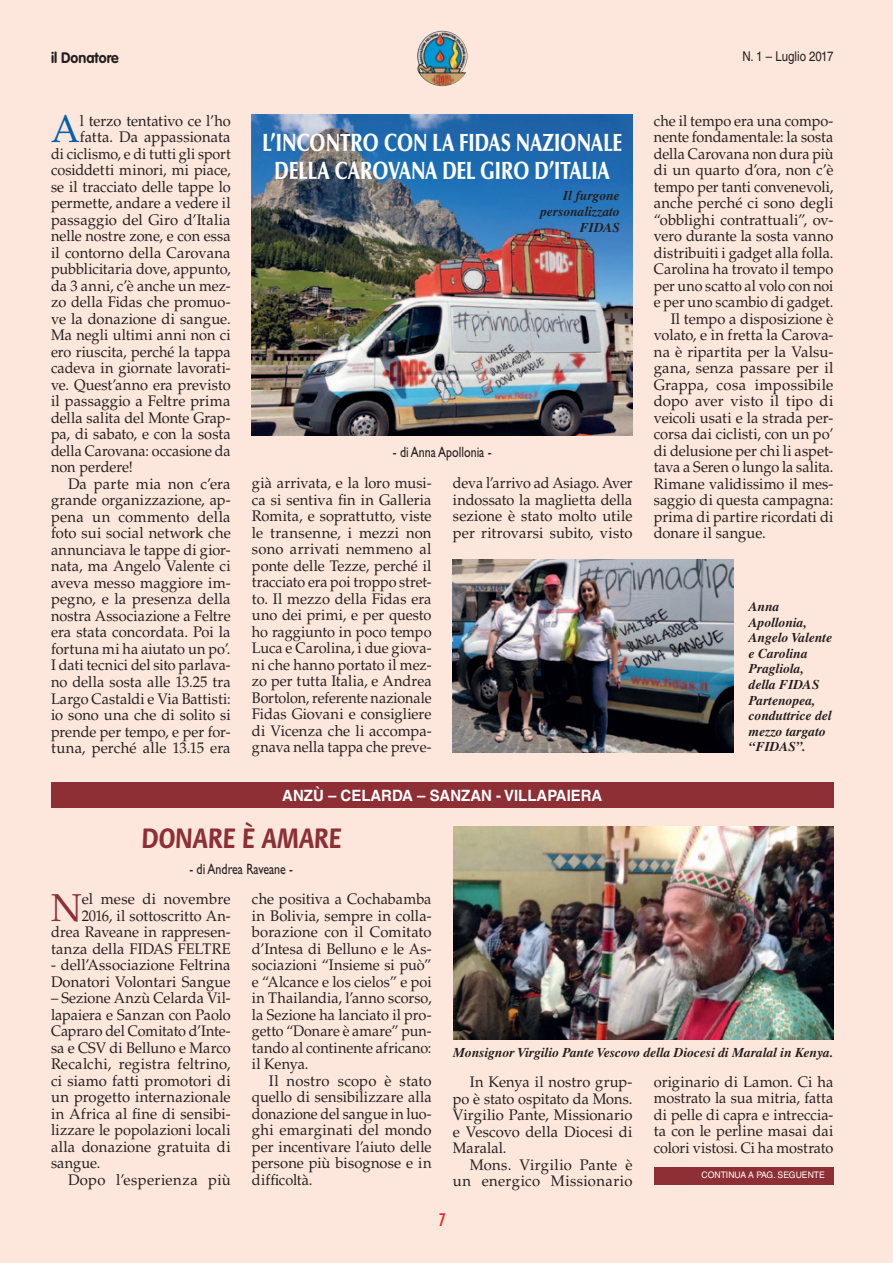
<style>
.page{position:relative;width:893px;height:1263px;background:#fde7dc}
.page>*{position:absolute;margin:0;border:0;box-sizing:border-box;transform-origin:0 0}
.t1{font:38.85px "Palatino LT Std";color:#0160ae;scale:.95 1}
.t2{font:38.85px "Palatino LT Std";color:#8d2f34;scale:.95 1}
.t3{font:700 30px "Flora Std";color:#8d2f34;scale:.88 1}
.t4{font:900 24.75px/28.3px "Optima LT Std";color:#fff;scale:.75 1}
.t5{font:700 condensed 18px "DIN Neuzeit Grotesk Std";color:#ee1d23;scale:.96 1}
.t6{font:700 15.6px "Helvetica LT Std";color:#fff;scale:.96 1}
.t7{font:15.3px/16.5px "Palatino LT Std";letter-spacing:.005em;color:#231f20;text-align:justify;scale:.95 1}
.t8{font:15.3px/16.5px "Palatino LT Std";letter-spacing:.005em;color:#231f20;text-align:justify;scale:.96 1}
.t9{font:15.3px/16.5px "Palatino LT Std";letter-spacing:.005em;color:#231f20;text-align:right}
.t10{font:15.3px/16.5px "Palatino LT Std";letter-spacing:.005em;color:#231f20;text-align:justify;scale:.94 1}
.t11{font:15.3px/16.5px "Palatino LT Std";letter-spacing:.025em;color:#231f20;text-align:right}
.t12{font:15.3px "Palatino LT Std";letter-spacing:.005em;color:#231f20;scale:.93 1}
.t13{font:15px "Gill Sans Std";color:#231f20;scale:.8 1}
.t14{font:700 15px "VAG Rounded Std";color:#231f20;scale:.95 1}
.t15{font:italic 700 13.5px/15.6px "Times LT Std";color:#231f20}
.t16{font:13.5px "Helvetica LT Std";color:#231f20;scale:.85 1}
.t17{font:9px "Helvetica LT Std";color:#fff;scale:.96 1}
</style>
<div class="page">
<img style="left:453px;top:826px;width:380px;height:213px">
<img style="left:453px;top:559px;width:280px;height:193px">
<img style="left:252px;top:115px;width:380px;height:320px">
<div style="left:51px;top:782px;width:782px;height:26px;background:#8d2f34"></div>
<div style="left:654px;top:1167px;width:179px;height:17px;background:#8d2f34"></div>
<img style="left:417px;top:31px;width:50px;height:55px">
<p class="t14" style="left:51px;top:48px;width:73px">il Donatore</p>
<p class="t16" style="left:742px;top:48px;width:109px">N. 1 – LUGLIO 2017</p>
<h1 class="t1" style="left:51px;top:106px;width:32px">A</h1>
<p class="t7" style="left:80px;top:113px;width:160px">l terzo tentativo ce l’ho</p>
<p class="t9" style="left:80px;top:129px;width:152px">fatta. Da appassionata</p>
<p class="t12" style="left:51px;top:145px;width:195px">di ciclismo, e di tutti gli sport</p>
<p class="t7" style="left:51px;top:162px;width:191px">cosiddetti minori, mi piace,</p>
<p class="t7" style="left:51px;top:179px;width:191px">se il tracciato delle tappe lo</p>
<p class="t7" style="left:51px;top:195px;width:191px">permette, andare a vedere il</p>
<p class="t9" style="left:51px;top:212px;width:181px">passaggio del Giro d’Italia</p>
<p class="t7" style="left:51px;top:228px;width:191px">nelle nostre zone, e con essa</p>
<p class="t9" style="left:51px;top:245px;width:181px">il contorno della Carovana</p>
<p class="t7" style="left:51px;top:261px;width:191px">pubblicitaria dove, appunto,</p>
<p class="t7" style="left:51px;top:278px;width:191px">da 3 anni, c’è anche un mez-</p>
<p class="t7" style="left:51px;top:294px;width:191px">zo della Fidas che promuo-</p>
<p class="t8" style="left:51px;top:311px;width:189px">ve la donazione di sangue.</p>
<p class="t7" style="left:51px;top:327px;width:191px">Ma negli ultimi anni non ci</p>
<p class="t7" style="left:51px;top:344px;width:191px">ero riuscita, perché la tappa</p>
<p class="t7" style="left:51px;top:360px;width:191px">cadeva in giornate lavorati-</p>
<p class="t7" style="left:51px;top:377px;width:191px">ve. Quest’anno era previsto</p>
<p class="t9" style="left:51px;top:393px;width:181px">il passaggio a Feltre prima</p>
<p class="t7" style="left:51px;top:410px;width:191px">della salita del Monte Grap-</p>
<p class="t7" style="left:51px;top:426px;width:191px">pa, di sabato, e con la sosta</p>
<p class="t10" style="left:51px;top:443px;width:193px">della Carovana: occasione da</p>
<p class="t7" style="left:51px;top:459px;width:88px">non perdere!</p>
<p class="t9" style="left:68px;top:476px;width:164px">Da parte mia non c’era</p>
<p class="t8" style="left:51px;top:492px;width:189px">grande organizzazione, ap-</p>
<p class="t9" style="left:51px;top:509px;width:181px">pena un commento della</p>
<p class="t8" style="left:51px;top:525px;width:189px">foto sui social network che</p>
<p class="t7" style="left:51px;top:542px;width:191px">annunciava le tappe di gior-</p>
<p class="t8" style="left:51px;top:558px;width:189px">nata, ma Angelo Valente ci</p>
<p class="t9" style="left:51px;top:575px;width:181px">aveva messo maggiore im-</p>
<p class="t9" style="left:51px;top:591px;width:181px">pegno, e la presenza della</p>
<p class="t7" style="left:51px;top:608px;width:191px">nostra Associazione a Feltre</p>
<p class="t9" style="left:51px;top:624px;width:181px">era stata concordata. Poi la</p>
<p class="t7" style="left:51px;top:641px;width:191px">fortuna mi ha aiutato un po’.</p>
<p class="t10" style="left:51px;top:657px;width:193px">I dati tecnici del sito parlava-</p>
<p class="t8" style="left:51px;top:674px;width:189px">no della sosta alle 13.25 tra</p>
<p class="t7" style="left:51px;top:690px;width:191px">Largo Castaldi e Via Battisti:</p>
<p class="t8" style="left:51px;top:707px;width:189px">io sono una che di solito si</p>
<p class="t7" style="left:51px;top:723px;width:191px">prende per tempo, e per for-</p>
<p class="t9" style="left:51px;top:740px;width:181px">tuna, perché alle 13.15 era</p>
<h3 class="t4" style="left:262px;top:128px;width:277px">L’INCONTRO CON LA FIDAS</h3>
<h3 class="t4" style="left:274px;top:128px;width:463px;text-indent:241px">NAZIONALE<br>DELLA CAROVANA DEL GIRO D’ITALIA</h3>
<p class="t15" style="left:540px;top:188px;width:81px;text-align:right">Il furgone personalizzato<br>FIDAS</p>
<p class="t13" style="left:393px;top:443px;width:125px">- di Anna Apollonia -</p>
<p class="t7" style="left:252px;top:475px;width:191px">già arrivata, e la loro musi&shy;ca si sentiva fin in Galleria Romita, e soprattutto, viste le transenne, i mezzi non sono arrivati nemmeno al ponte delle Tezze, perché il tracciato era poi troppo stret&shy;to. Il mezzo della Fidas era uno dei primi, e per questo ho raggiunto in poco tempo Luca e Carolina, i due giova&shy;ni che hanno portato il mez&shy;zo per tutta Italia, e Andrea Bortolon, referente nazionale Fidas Giovani e consigliere di Vicenza che li accompa&shy;gnava nella tappa che preve-</p>
<p class="t10" style="left:453px;top:475px;width:193px">deva l’arrivo ad Asiago. Aver indossato la maglietta della sezione è stato molto utile per ritrovarsi subito, visto</p>
<p class="t6" style="left:282px;top:786px;width:335px">ANZÙ – CELARDA – SANZAN - VILLAPAIERA</p>
<h2 class="t3" style="left:142px;top:822px;width:228px">DONARE È AMARE</h2>
<p class="t13" style="left:189px;top:860px;width:131px">- di Andrea Raveane -</p>
<p class="t7" style="left:654px;top:113px;width:191px">che il tempo era una compo-</p>
<p class="t7" style="left:654px;top:129px;width:191px">nente fondamentale: la sosta</p>
<p class="t10" style="left:654px;top:146px;width:193px">della Carovana non dura più</p>
<p class="t9" style="left:654px;top:162px;width:181px">di un quarto d’ora, non c’è</p>
<p class="t10" style="left:654px;top:179px;width:193px">tempo per tanti convenevoli,</p>
<p class="t9" style="left:654px;top:195px;width:181px">anche perché ci sono degli</p>
<p class="t9" style="left:654px;top:212px;width:181px">“obblighi contrattuali”, ov-</p>
<p class="t7" style="left:654px;top:228px;width:191px">vero durante la sosta vanno</p>
<p class="t7" style="left:654px;top:245px;width:191px">distribuiti i gadget alla folla.</p>
<p class="t7" style="left:654px;top:261px;width:191px">Carolina ha trovato il tempo</p>
<p class="t10" style="left:654px;top:278px;width:193px">per uno scatto al volo con noi</p>
<p class="t10" style="left:654px;top:294px;width:193px">e per uno scambio di gadget.</p>
<p class="t8" style="left:671px;top:311px;width:171px">Il tempo a disposizione è</p>
<p class="t8" style="left:654px;top:327px;width:189px">volato, e in fretta la Carova-</p>
<p class="t9" style="left:654px;top:344px;width:181px">na è ripartita per la Valsu-</p>
<p class="t9" style="left:654px;top:360px;width:181px">gana, senza passare per il</p>
<p class="t9" style="left:654px;top:377px;width:181px">Grappa, cosa impossibile</p>
<p class="t9" style="left:654px;top:393px;width:181px">dopo aver visto il tipo di</p>
<p class="t8" style="left:654px;top:410px;width:189px">veicoli usati e la strada per-</p>
<p class="t8" style="left:654px;top:426px;width:189px">corsa dai ciclisti, con un po’</p>
<p class="t8" style="left:654px;top:443px;width:189px">di delusione per chi li aspet-</p>
<p class="t7" style="left:654px;top:459px;width:191px">tava a Seren o lungo la salita.</p>
<p class="t8" style="left:654px;top:476px;width:189px">Rimane validissimo il mes-</p>
<p class="t8" style="left:654px;top:492px;width:189px">saggio di questa campagna:</p>
<p class="t8" style="left:654px;top:509px;width:189px">prima di partire ricordati di</p>
<p class="t8" style="left:654px;top:525px;width:118px">donare il sangue.</p>
<p class="t15" style="left:749px;top:598px;width:85px">Anna<br>Apollonia,<br>Angelo Valente e Carolina<br>Pragliola, della FIDAS<br>Partenopea, conduttrice del mezzo targato “FIDAS”.</p>
<p class="t9" style="left:51px;top:891px;width:181px">el mese di novembre<br>2016, il sottoscritto An&shy;drea Raveane in rappresen&shy;tanza della FIDAS FELTRE</p>
<p class="t8" style="left:51px;top:957px;width:189px">- dell’Associazione Feltrina<br>Donatori Volontari Sangue</p>
<p class="t7" style="left:51px;top:990px;width:191px">– Sezione Anzù Celarda Vil&shy;lapaiera e Sanzan con Paolo Capraro del Comitato d’Inte&shy;sa e CSV di Belluno e Marco Recalchi, registra feltrino, ci siamo fatti promotori di un progetto internazionale in Africa al fine di sensibi&shy;lizzare le popolazioni locali alla donazione gratuita di sangue.</p>
<p class="t11" style="left:68px;top:1171px;width:164px">Dopo l’esperienza più</p>
<h1 class="t2" style="left:51px;top:885px;width:34px">N</h1>
<p class="t7" style="left:252px;top:891px;width:191px">che positiva a Cochabamba in Bolivia, sempre in colla&shy;borazione con il Comitato d’Intesa di Belluno e le As&shy;sociazioni “Insieme si può” e “Alcance e los cielos” e poi in Thailandia, l’anno scorso, la Sezione ha lanciato il pro&shy;getto “Donare è amare” pun&shy;tando al continente africano: il Kenya.</p>
<p class="t9" style="left:252px;top:1072px;width:181px;text-align:justify;text-indent:17px">Il nostro scopo è stato quello di sensibilizzare alla donazione del sangue in luo&shy;ghi emarginati del mondo per incentivare l’aiuto delle persone più bisognose e in difficoltà.</p>
<p class="t8" style="left:453px;top:1074px;width:189px;text-indent:17px">In Kenya il nostro grup&shy;po è stato ospitato da Mons.<br>Virgilio Pante, Missionario e Vescovo della Diocesi di Maralal.</p>
<p class="t15" style="left:453px;top:1045px;width:382px">Monsignor Virgilio Pante Vescovo della Diocesi di Maralal in Kenya.</p>
<p class="t8" style="left:654px;top:1073px;width:189px">originario di Lamon. Ci ha mostrato la sua mitria, fatta di pelle di capra e intreccia&shy;ta con le perline masai dai colori vistosi. Ci ha mostrato</p>
<p class="t11" style="left:453px;top:1156px;width:181px">Mons. Virgilio Pante è un energico Missionario</p>
<p class="t17" style="left:701px;top:1170px;width:20px">CONTINUA</p>
<p class="t17" style="left:748px;top:1170px;width:15px">A PAG</p>
<p class="t17" style="left:773px;top:1170px;width:55px">. SEGU ENTE</p>
<p class="t5" style="left:439px;top:1209px;width:9px">7</p>
</div>
